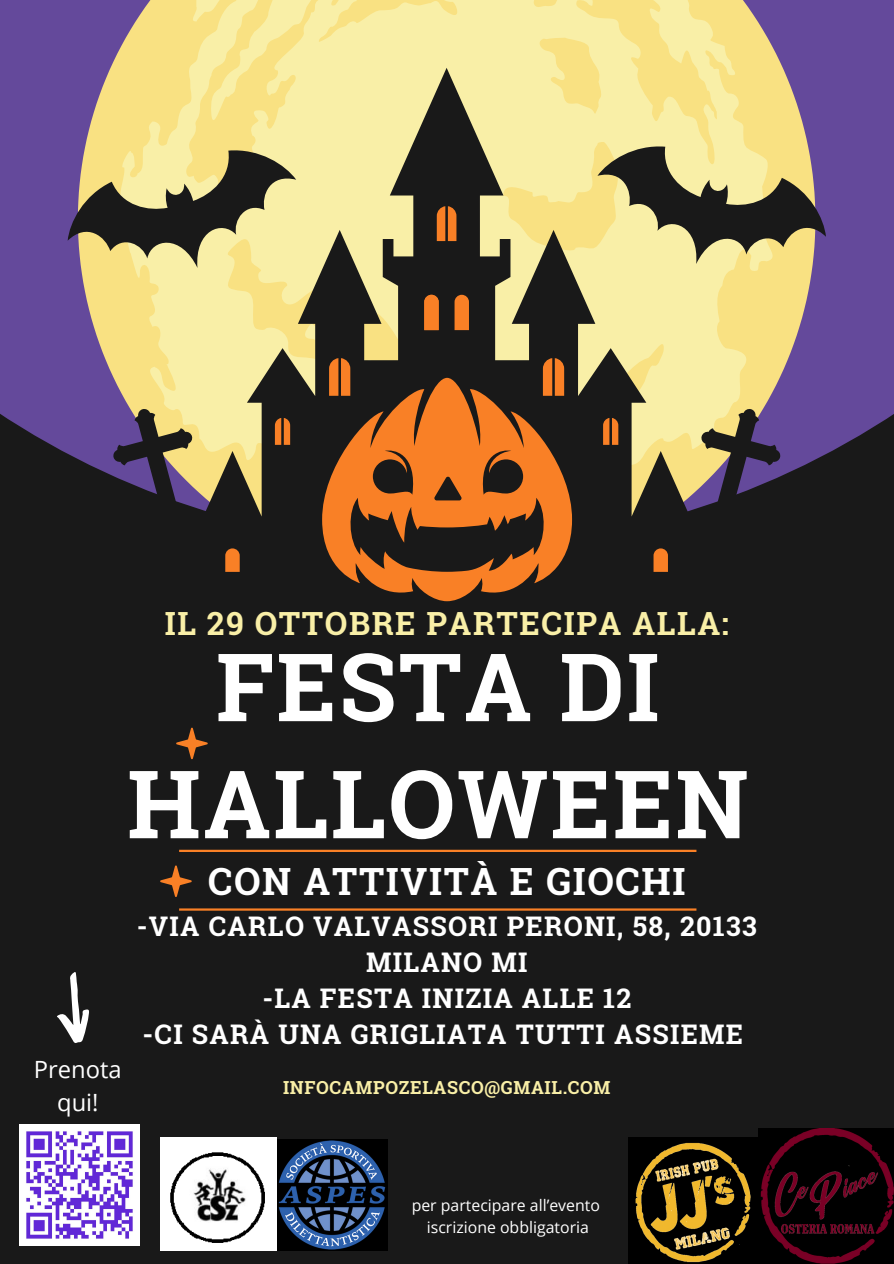
<style>
.page{position:relative;width:894px;height:1264px;background:#fff}
.page>*{position:absolute;margin:0;border:0;box-sizing:border-box;transform-origin:0 0}
.t1{font:700 94.35px/117px "Roboto Slab";letter-spacing:.025em;color:#fff;text-align:center}
.t2{font:700 37.5px "Roboto Slab";letter-spacing:.045em;color:#fff}
.t3{font:700 31.95px "Roboto Slab";letter-spacing:.05em;color:#f9efa7}
.t4{font:700 27px/36px "Roboto Slab";letter-spacing:.045em;color:#fff;text-align:center}
.t5{font:23.7px "Open Sans";color:#fff}
.t6{font:700 18px "Roboto Slab";letter-spacing:.035em;color:#f9efa7}
.t7{font:15.9px "Open Sans";color:#fff}
</style>
<div class="page">
<div style="left:0;top:0;width:893px;height:1263px;background:#64499b"></div>
<svg style="left:81px;top:63px;width:732px;height:313px;fill:#f9e182"></svg>
<svg style="left:113px;top:0;width:671px;height:392px;background:#f4e294"></svg>
<svg style="left:696px;top:146px;width:129px;height:118px;background:#998e66"></svg>
<div style="left:0;top:392px;width:893px;height:871px;background:#191919"></div>
<svg style="left:68px;top:150px;width:129px;height:118px;background:#988d68"></svg>
<svg style="left:701px;top:409px;width:79px;height:142px"></svg>
<svg style="left:114px;top:409px;width:78px;height:142px"></svg>
<svg style="left:197px;top:68px;width:499px;height:532px;background:#9b9367"></svg>
<svg style="left:454px;top:295px;width:15px;height:35px"></svg>
<svg style="left:436px;top:206px;width:20px;height:35px"></svg>
<svg style="left:542px;top:358px;width:22px;height:20px"></svg>
<svg style="left:603px;top:418px;width:15px;height:27px"></svg>
<svg style="left:653px;top:548px;width:14px;height:24px"></svg>
<svg style="left:424px;top:295px;width:14px;height:35px"></svg>
<svg style="left:329px;top:358px;width:21px;height:20px"></svg>
<svg style="left:275px;top:418px;width:15px;height:27px"></svg>
<svg style="left:225px;top:548px;width:15px;height:24px"></svg>
<svg style="left:322px;top:378px;width:250px;height:223px;background:#904f1f"></svg>
<svg style="left:160px;top:865px;width:32px;height:32px"></svg>
<svg style="left:176px;top:727px;width:32px;height:32px"></svg>
<hr style="left:179px;top:849px;width:517px;height:3px;background:#f98026">
<hr style="left:179px;top:908px;width:517px;height:2px;background:#f98026">
<img style="left:757px;top:1127px;width:136px;height:135px">
<img style="left:628px;top:1137px;width:129px;height:126px">
<img style="left:276px;top:1139px;width:111px;height:111px">
<img style="left:19px;top:1124px;width:120px;height:120px">
<svg style="left:57px;top:971px;width:32px;height:72px;background:#686868"></svg>
<img style="left:160px;top:1137px;width:116px;height:113px">
<p class="t5" style="left:34px;top:1052px;width:89px">Prenota</p>
<p class="t5" style="left:57px;top:1085px;width:43px">qui!</p>
<p class="t3" style="left:165px;top:602px;width:565px">IL 29 OTTOBRE PARTECIPA ALLA:</p>
<p class="t1" style="left:127px;top:626px;width:622px">FESTA DI<br>HALLOWEEN</p>
<p class="t2" style="left:208px;top:855px;width:478px">CON ATTIVITÀ E GIOCHI</p>
<p class="t4" style="left:137px;top:907px;width:621px">-VIA CARLO VALVASSORI PERONI, 58, 20133<br>MILANO MI</p>
<p class="t4" style="left:262px;top:979px;width:370px">-LA FESTA INIZIA ALLE 12</p>
<p class="t4" style="left:142px;top:1015px;width:602px">-CI SARÀ UNA GRIGLIATA TUTTI ASSIEME</p>
<p class="t6" style="left:283px;top:1074px;width:329px">INFOCAMPOZELASCO@GMAIL.COM</p>
<p class="t7" style="left:411px;top:1193px;width:190px">per partecipare all’evento</p>
<p class="t7" style="left:426px;top:1215px;width:164px">iscrizione obbligatoria</p>
</div>
